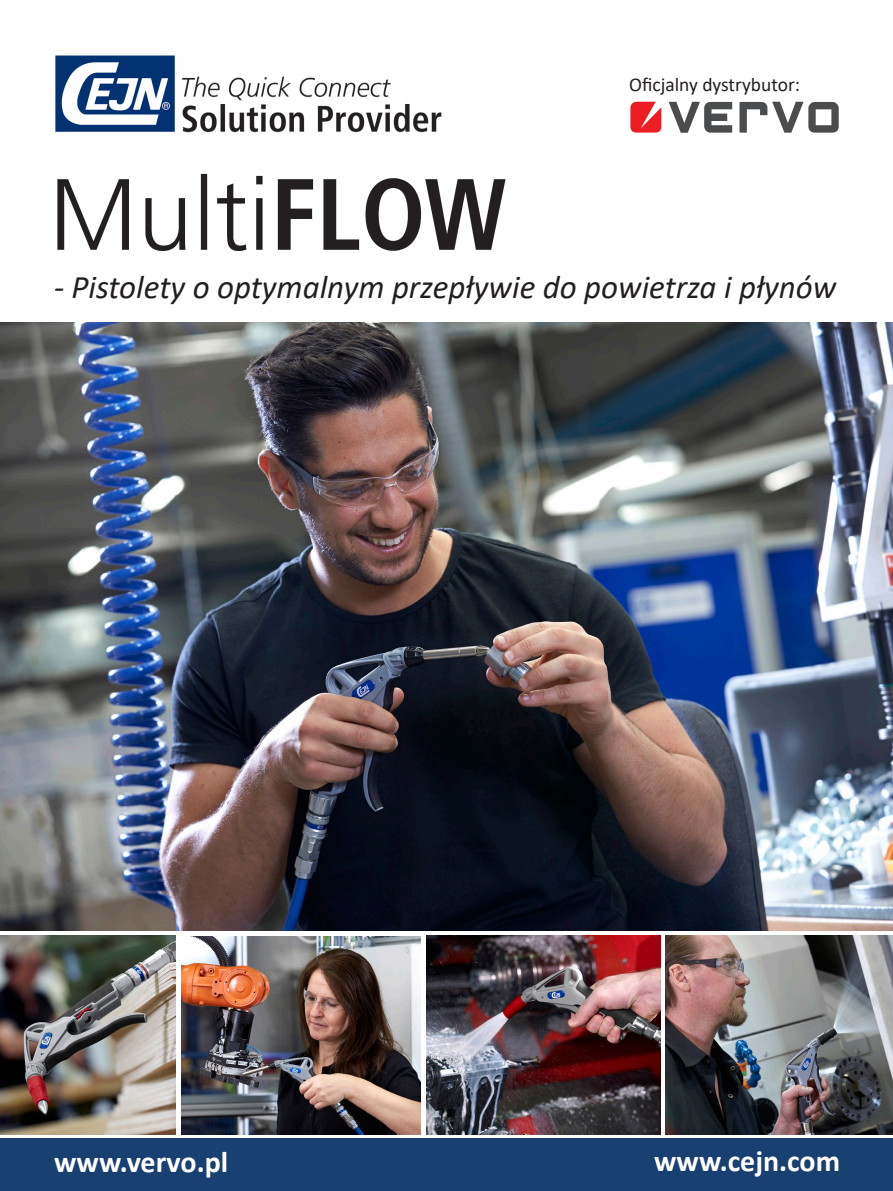
<style>
.page{position:relative;width:893px;height:1191px;background:#fff}
.page>*{position:absolute;margin:0;border:0;box-sizing:border-box;transform-origin:0 0}
.t1{font:italic 33px "Calibri";color:#231f20}
.t2{font:700 30px "Calibri";color:#fff}
.t3{font:19.5px "Calibri";color:#231f20}
</style>
<div class="page">
<img style="left:0;top:322px;width:893px;height:609px">
<img style="left:55px;top:55px;width:120px;height:77px">
<img style="left:182px;top:76px;width:260px;height:57px">
<img style="left:57px;top:173px;width:449px;height:78px">
<img style="left:666px;top:935px;width:227px;height:199px">
<img style="left:181px;top:936px;width:240px;height:198px">
<img style="left:426px;top:935px;width:234px;height:199px">
<img style="left:0;top:935px;width:176px;height:199px">
<div style="left:0;top:1138px;width:893px;height:53px;background:#184071"></div>
<svg style="left:630px;top:102px;width:31px;height:31px"></svg>
<svg style="left:739px;top:102px;width:100px;height:31px"></svg>
<svg style="left:669px;top:102px;width:63px;height:31px"></svg>
<p class="t3" style="left:629px;top:71px;width:172px">Oficjalny dystrybutor:</p>
<p class="t1" style="left:54px;top:264px;width:784px">- Pistolety o optymalnym przepływie do powietrza i płynów</p>
<p class="t2" style="left:54px;top:1140px;width:176px">www.vervo.pl</p>
<p class="t2" style="left:654px;top:1139px;width:188px">www.cejn.com</p>
</div>
